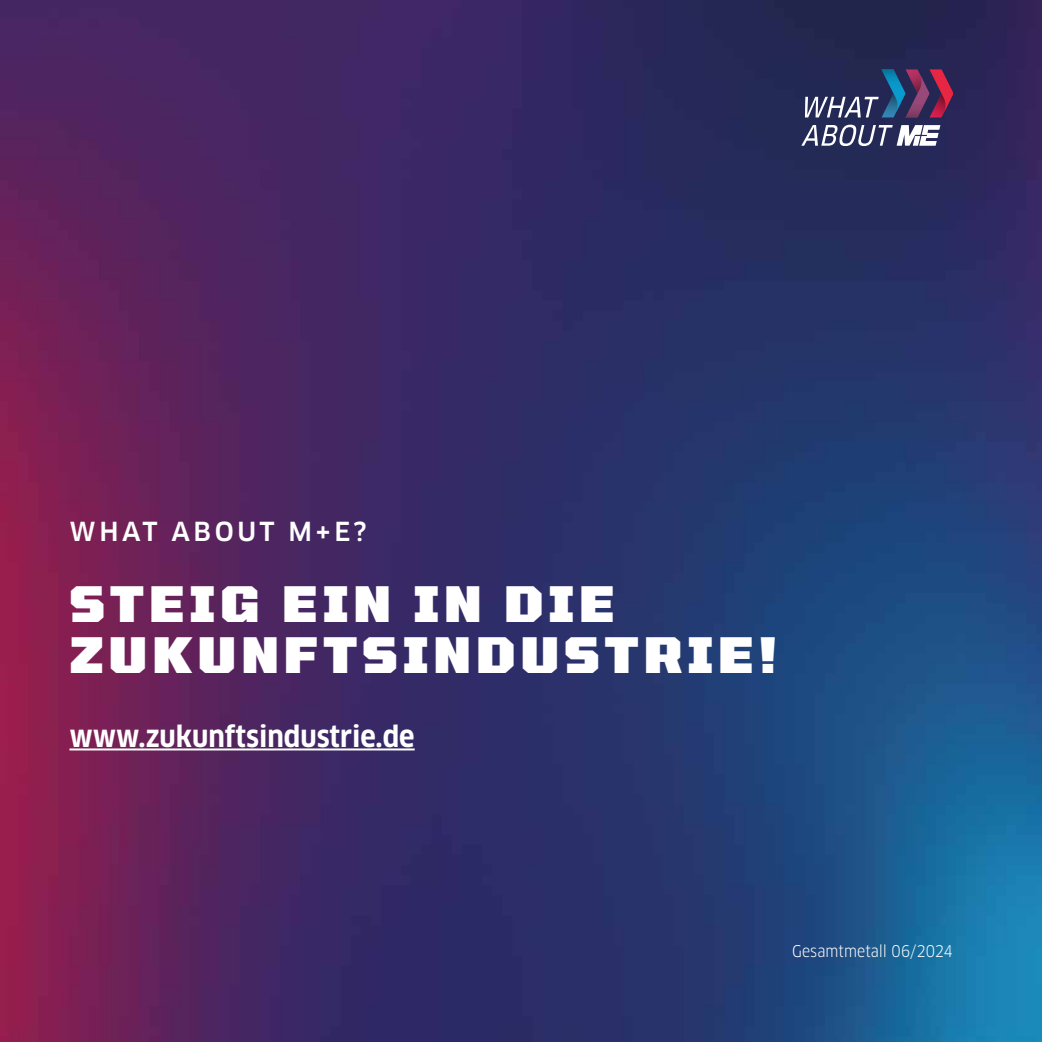
<style>
.page{position:relative;width:1042px;height:1042px;background:#fff}
.page>*{position:absolute;margin:0;border:0;box-sizing:border-box;transform-origin:0 0}
.t1{font:800 48.48px/51.4px "Tomorrow";letter-spacing:.1em;color:#fff}
.t2{font:700 28.53px "Clan OT Narr";color:#fff}
.t3{font:500 25.72px "Clan OT";letter-spacing:.135em;color:#fff}
.t4{font:15.75px "Clan OT Narr";color:#fff}
</style>
<div class="page">
<img style="left:0;top:0;width:1042px;height:1042px">
<svg style="left:801px;top:125px;width:139px;height:21px"></svg>
<svg style="left:805px;top:69px;width:147px;height:48px;background:#493f67"></svg>
<hr style="left:69px;top:748px;width:346px;height:2px;background:#fff">
<p class="t3" style="left:70px;top:517px;width:299px">WHAT ABOUT M+E?</p>
<p class="t1" style="left:69px;top:572px;width:709px">STEIG EIN IN DIE<br>ZUKUNFTSINDUSTRIE!</p>
<p class="t2" style="left:69px;top:719px;width:347px">www.zukunftsindustrie.de</p>
<p class="t4" style="left:792px;top:942px;width:162px">Gesamtmetall 06/2024</p>
</div>
